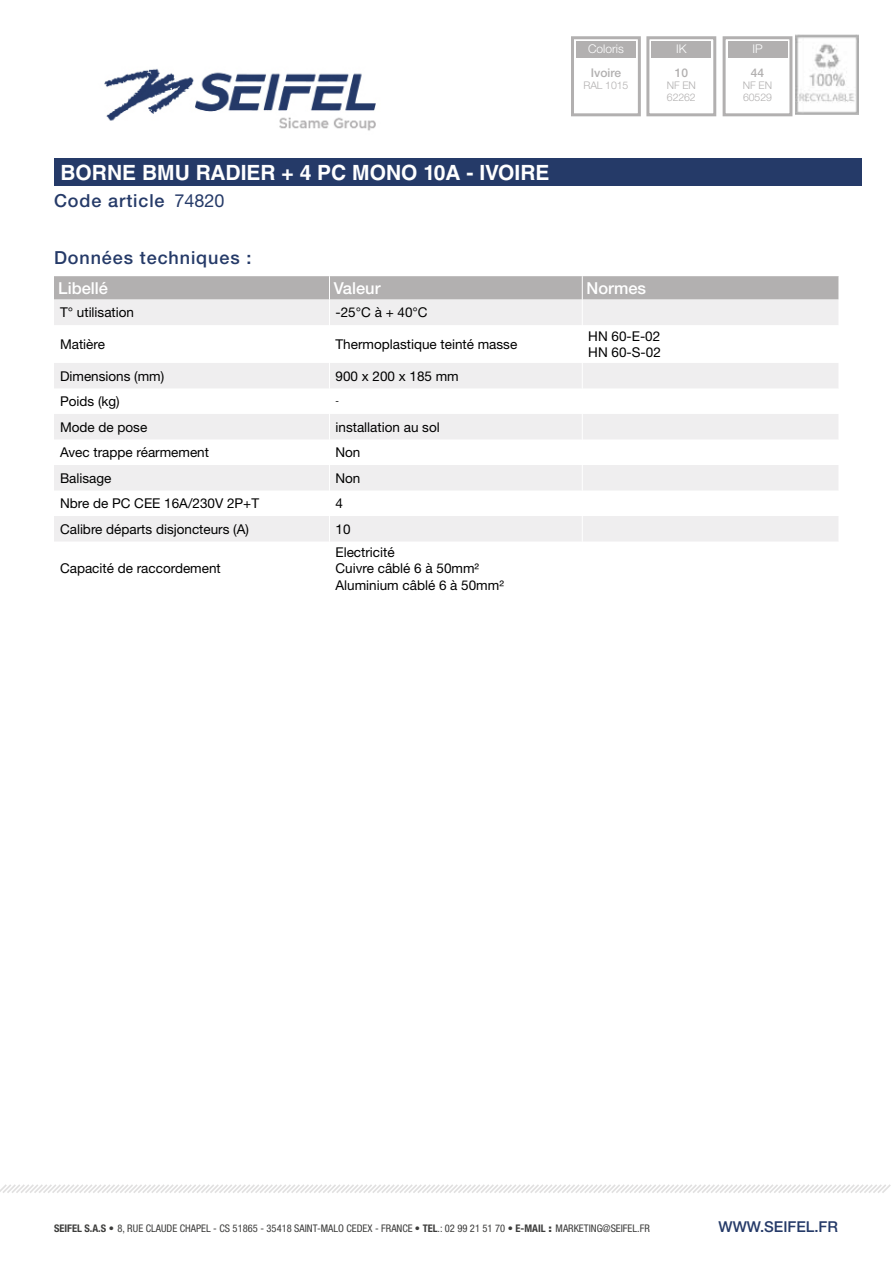
<style>
.page{position:relative;width:893px;height:1263px;background:#fff}
.page>*{position:absolute;margin:0;border:0;box-sizing:border-box;transform-origin:0 0}
.t1{font:700 21px "Helvetica LT Std";color:#fff}
.t2{font:500 18px "Helvetica Neue LT Std";letter-spacing:.05em;color:#253a68}
.t3{font:18px "Helvetica Neue LT Std";color:#253a68}
.t4{font:500 16.5px "Helvetica Neue LT Std";color:#fff}
.t5{font:500 15px "Helvetica Neue LT Std";color:#253a68}
.t6{font:13.5px/16.2px "Helvetica Neue LT Std";color:#000}
.t7{font:300 12px "Helvetica Neue LT Std";color:#fff}
.t8{font:500 12px "Helvetica Neue LT Std";color:#b2b0b0}
.t9{font:condensed 10.5px "Helvetica Neue LT Std";color:#3c3c3b}
.t10{font:300 10.5px/12px "Helvetica Neue LT Std";letter-spacing:-.01em;color:#b2b0b0}
.t11{font:9px "Helvetica Neue LT Std";color:#000}
.s1{font-weight:700}
.s2{font-weight:900;font-stretch:normal}
</style>
<div class="page">
<img style="left:104px;top:68px;width:272px;height:63px">
<svg style="left:0;top:1184px;width:891px;height:9px"></svg>
<div style="left:54px;top:158px;width:807px;height:28px;background:#253a68"></div>
<img style="left:796px;top:35px;width:63px;height:80px">
<div style="left:576px;top:41px;width:60px;height:17px;background:#b2b0b0"></div>
<div style="left:571px;top:36px;width:70px;height:80px;border:3px solid #b2b0b0"></div>
<div style="left:652px;top:41px;width:59px;height:17px;background:#b2b0b0"></div>
<div style="left:646px;top:36px;width:70px;height:80px;border:3px solid #b2b0b0"></div>
<div style="left:728px;top:41px;width:59px;height:17px;background:#b2b0b0"></div>
<div style="left:723px;top:36px;width:69px;height:80px;border:3px solid #b2b0b0"></div>
<svg style="left:54px;top:363px;width:784px;height:178px;fill:#efeeef"></svg>
<svg style="left:329px;top:363px;width:1px;height:178px"></svg>
<svg style="left:582px;top:363px;width:1px;height:178px"></svg>
<svg style="left:54px;top:276px;width:785px;height:49px;background:#d2d0d1"></svg>
<h1 class="t1" style="left:60px;top:160px;width:491px">BORNE BMU RADIER + 4 PC MONO 10A - IVOIRE</h1>
<h2 class="t3" style="left:174px;top:190px;width:52px">74820</h2>
<h2 class="t2" style="left:54px;top:190px;width:112px">Code article</h2>
<p class="t7" style="left:588px;top:41px;width:37px">Coloris</p>
<p class="t8" style="left:591px;top:66px;width:32px">Ivoire</p>
<p class="t10" style="left:583px;top:79px;width:46px">RAL 1015</p>
<p class="t7" style="left:676px;top:41px;width:12px">IK</p>
<p class="t8" style="left:675px;top:66px;width:15px">10</p>
<p class="t10" style="left:667px;top:79px;width:31px">NF EN<br>62262</p>
<h2 class="t2" style="left:54px;top:247px;width:199px">Données techniques :</h2>
<p class="t4" style="left:58px;top:278px;width:51px">Libellé</p>
<p class="t4" style="left:334px;top:278px;width:48px">Valeur</p>
<p class="t4" style="left:586px;top:278px;width:61px">Normes</p>
<p class="t6" style="left:60px;top:304px;width:76px">T° utilisation</p>
<p class="t6" style="left:335px;top:304px;width:94px">-25°C à + 40°C</p>
<p class="t6" style="left:60px;top:336px;width:47px">Matière</p>
<p class="t6" style="left:335px;top:336px;width:183px">Thermoplastique teinté masse</p>
<p class="t6" style="left:588px;top:328px;width:74px">HN 60-E-02<br>HN 60-S-02</p>
<p class="t6" style="left:60px;top:367px;width:106px">Dimensions (mm)</p>
<p class="t6" style="left:335px;top:367px;width:125px">900 x 200 x 185 mm</p>
<p class="t6" style="left:60px;top:393px;width:61px">Poids (kg)</p>
<p class="t11" style="left:335px;top:396px;width:5px">-</p>
<p class="t6" style="left:60px;top:418px;width:89px">Mode de pose</p>
<p class="t6" style="left:335px;top:418px;width:106px">installation au sol</p>
<p class="t6" style="left:60px;top:444px;width:151px">Avec trappe réarmement</p>
<p class="t6" style="left:335px;top:444px;width:27px">Non</p>
<p class="t6" style="left:60px;top:469px;width:53px">Balisage</p>
<p class="t6" style="left:335px;top:469px;width:27px">Non</p>
<p class="t6" style="left:60px;top:495px;width:201px">Nbre de PC CEE 16A/230V 2P+T</p>
<p class="t6" style="left:335px;top:495px;width:9px">4</p>
<p class="t6" style="left:60px;top:520px;width:191px">Calibre départs disjoncteurs (A)</p>
<p class="t6" style="left:335px;top:520px;width:17px">10</p>
<p class="t6" style="left:60px;top:560px;width:162px">Capacité de raccordement</p>
<p class="t6" style="left:335px;top:544px;width:170px">Electricité<br>Cuivre câblé 6 à 50mm²<br>Aluminium câblé 6 à 50mm²</p>
<p class="t7" style="left:752px;top:41px;width:12px">IP</p>
<p class="t8" style="left:751px;top:66px;width:15px">44</p>
<p class="t10" style="left:743px;top:79px;width:31px">NF EN<br>60529</p>
<p class="t9" style="left:54px;top:1222px;width:597px"><span class="s1">SEIFEL S.A.S</span> <span class="s2">•</span> 8, RUE CLAUDE CHAPEL - CS 51865 - 35418 SAINT-MALO CEDEX - FRANCE • <span class="s1">TEL</span>.: 02 99 21 51 70 • <span class="s1">E-MAIL</span> <span class="s2">:</span> MARKETING@SEIFEL.FR</p>
<p class="t5" style="left:719px;top:1218px;width:121px">WWW.SEIFEL.FR</p>
</div>
